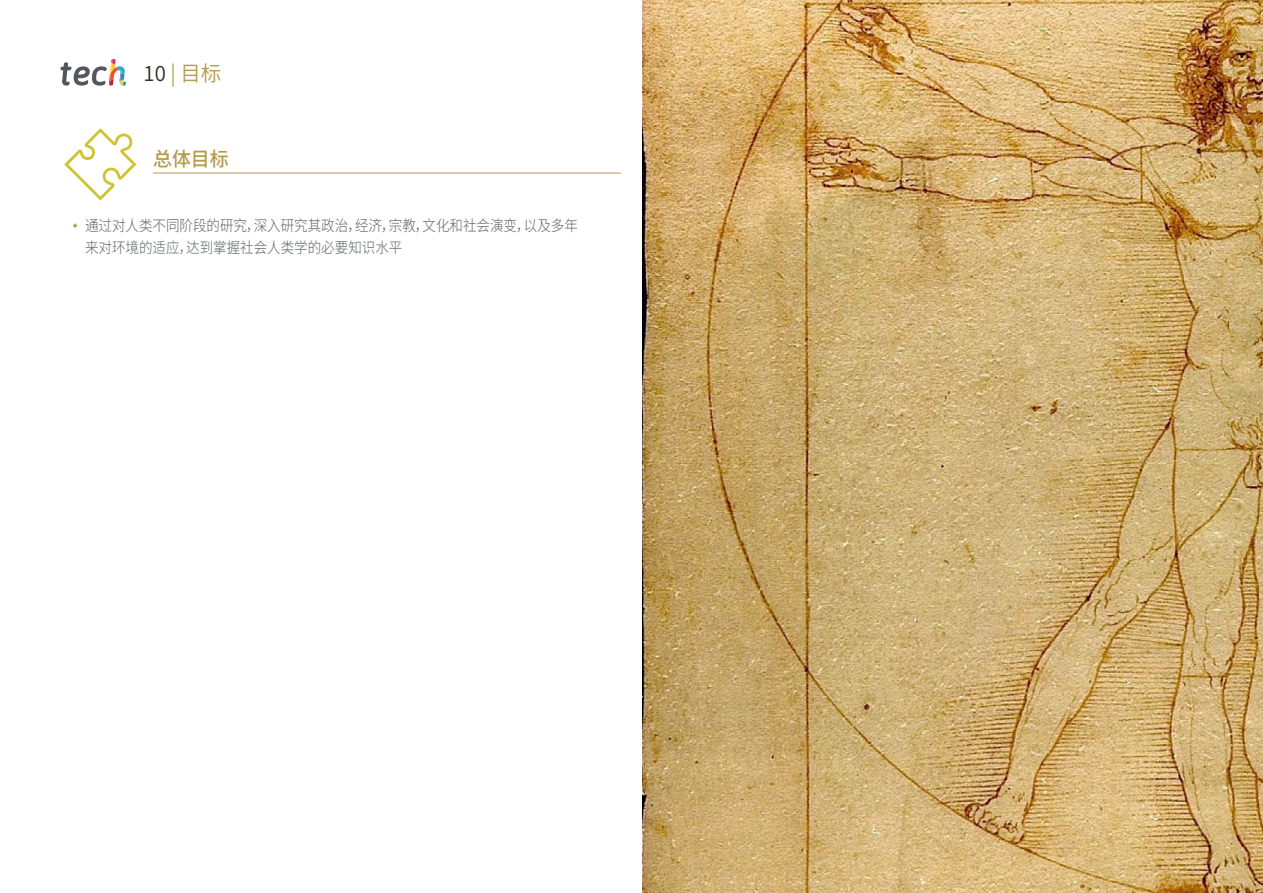
<style>
.page{position:relative;width:1263px;height:893px;background:#fff}
.page>*{position:absolute;margin:0;border:0;box-sizing:border-box;transform-origin:0 0}
.t1{font:21px "Source Han Sans CN";color:#b49c4b}
.t2{font:500 19.5px "Source Han Sans CN";color:#b49c4b}
.t3{font:300 15px/22.5px "Source Han Sans CN";color:#61646a;scale:.9 1}
.s1{color:#312e20}
</style>
<div class="page">
<svg style="left:64px;top:128px;width:73px;height:73px"></svg>
<img style="left:642px;top:0;width:621px;height:893px">
<svg style="left:61px;top:59px;width:65px;height:27px"></svg>
<hr style="left:153px;top:173px;width:468px;height:1px;background:#b39b4b">
<h1 class="t1" style="left:144px;top:61px;width:79px"><span class="s1">10</span> | 目标</h1>
<h2 class="t2" style="left:153px;top:147px;width:77px">总体目标</h2>
<p class="t3" style="left:85px;top:214px;width:549px">通过对人类不同阶段的研究，深入研究其政治，经济，宗教，文化和社会演变，以及多年来对环境的适应，达到掌握社会人类学的必要知识水平</p>
</div>
